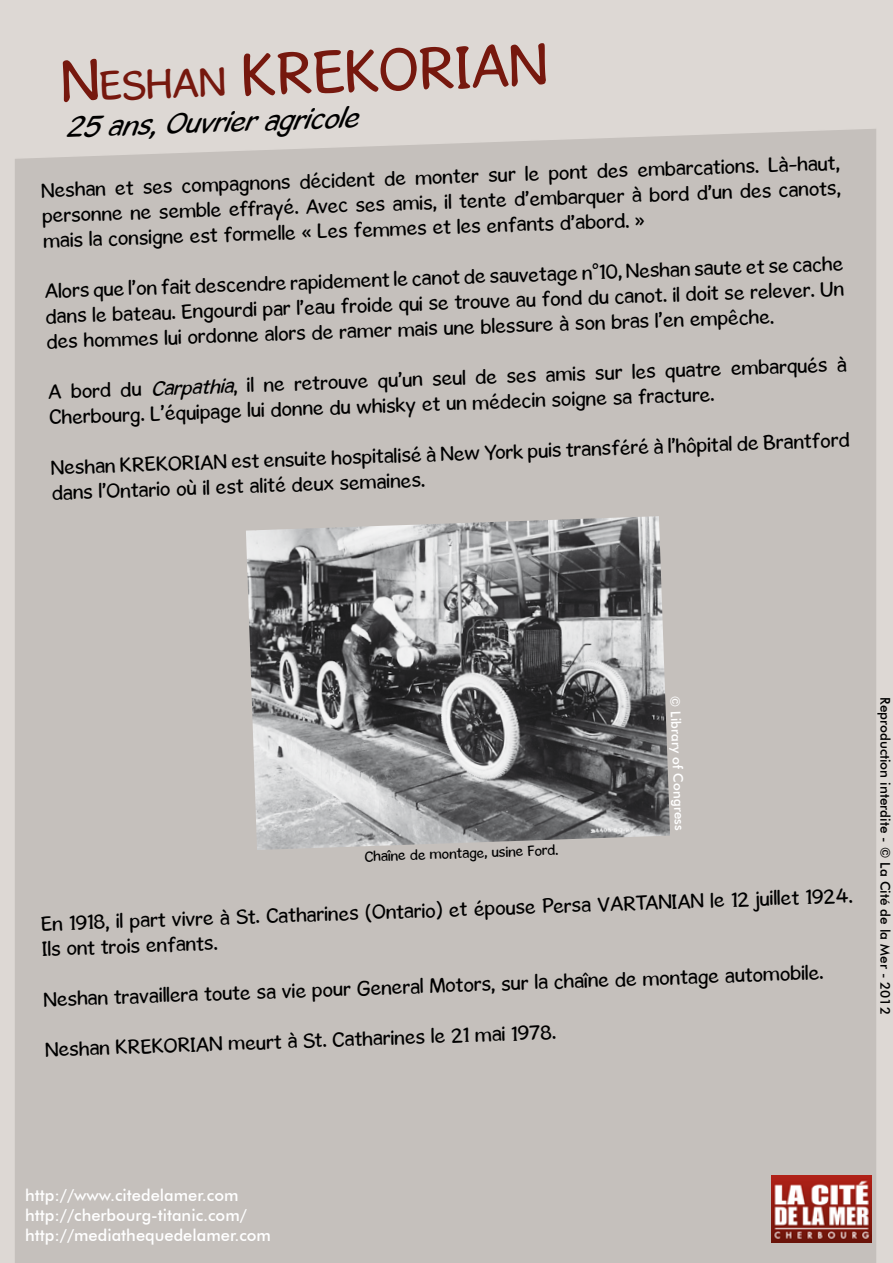
<style>
.page{position:relative;width:893px;height:1263px;background:#fff}
.page>*{position:absolute;margin:0;border:0;box-sizing:border-box;transform-origin:0 0}
.t1{font:60px "Gosmick Sans";color:#76180e}
.t2{font:italic 30px "Gosmick Sans";color:#000}
.t3{font:21px/25.2px "Gosmick Sans";color:#000}
.t4{font:500 16.5px/19.8px "Futura BT";color:#fff}
.t5{font:15px "Gosmick Sans";color:#000}
.t6{font:500 13.5px "Futura BT";color:#000}
.t7{font:500 13.5px "Futura BT";color:#fff}
.s1{font-size:42px}
.s2{font-style:italic}
</style>
<div class="page">
<div style="left:0;top:16px;width:893px;height:1247px;background:#c5c0bc"></div>
<svg style="left:0;top:0;width:893px;height:161px;background:#dad5d1"></svg>
<img style="left:772px;top:1175px;width:99px;height:68px">
<img style="left:246px;top:516px;width:424px;height:334px">
<h1 class="t1" style="left:60px;top:44px;width:488px;rotate:-2deg">N<span class="s1">eshan</span>KREKORIAN</h1>
<h2 class="t2" style="left:64px;top:109px;width:294px;rotate:-2deg">25 ans, Ouvrier agricole</h2>
<p class="t3" style="left:41px;top:178px;width:800px;text-align:justify;rotate:-2deg">Neshan et ses compagnons décident de monter sur le pont des embarcations. Là-haut, personne ne semble effrayé. Avec ses amis, il tente d’embarquer à bord d’un des canots, mais la consigne est formelle « Les femmes et les enfants d’abord. »</p>
<p class="t3" style="left:44px;top:278px;width:800px;text-align:justify;rotate:-2deg">Alors que l’on fait descendre rapidement le canot de sauvetage n°10, Neshan saute et se cache dans le bateau. Engourdi par l’eau froide qui se trouve au fond du canot. il doit se relever. Un des hommes lui ordonne alors de ramer mais une blessure à son bras l’en empêche.</p>
<p class="t3" style="left:48px;top:379px;width:800px;rotate:-2deg">A bord du <span class="s2">Carpathia</span>, il ne retrouve qu’un seul de ses amis sur les quatre embarqués à<br>Cherbourg. L’équipage lui donne du whisky et un médecin soigne sa fracture.</p>
<p class="t3" style="left:51px;top:455px;width:800px;rotate:-2deg">Neshan KREKORIAN est ensuite hospitalisé à New York puis transféré à l’hôpital de Brantford dans l’Ontario où il est alité deux semaines.</p>
<p class="t5" style="left:364px;top:847px;width:195px;rotate:-2deg">Chaîne de montage, usine Ford.</p>
<p class="t7" style="left:683px;top:695px;width:136px;rotate:88deg">© Library of Congress</p>
<p class="t3" style="left:41px;top:911px;width:814px;rotate:-2deg">En 1918, il part vivre à St. Catharines (Ontario) et épouse Persa VARTANIAN le 12 juillet 1924.<br>Ils ont trois enfants.</p>
<p class="t3" style="left:43px;top:987px;width:782px;rotate:-2deg">Neshan travaillera toute sa vie pour General Motors, sur la chaîne de montage automobile.</p>
<p class="t3" style="left:45px;top:1037px;width:513px;rotate:-2deg">Neshan KREKORIAN meurt à St. Catharines le 21 mai 1978.</p>
<p class="t6" style="left:894px;top:697px;width:319px;rotate:90deg">Reproduction interdite - © La Cité de la Mer - 2012</p>
<p class="t4" style="left:25px;top:1185px;width:247px">http://www.citedelamer.com http://cherbourg-titanic.com/ http://mediathequedelamer.com</p>
</div>
